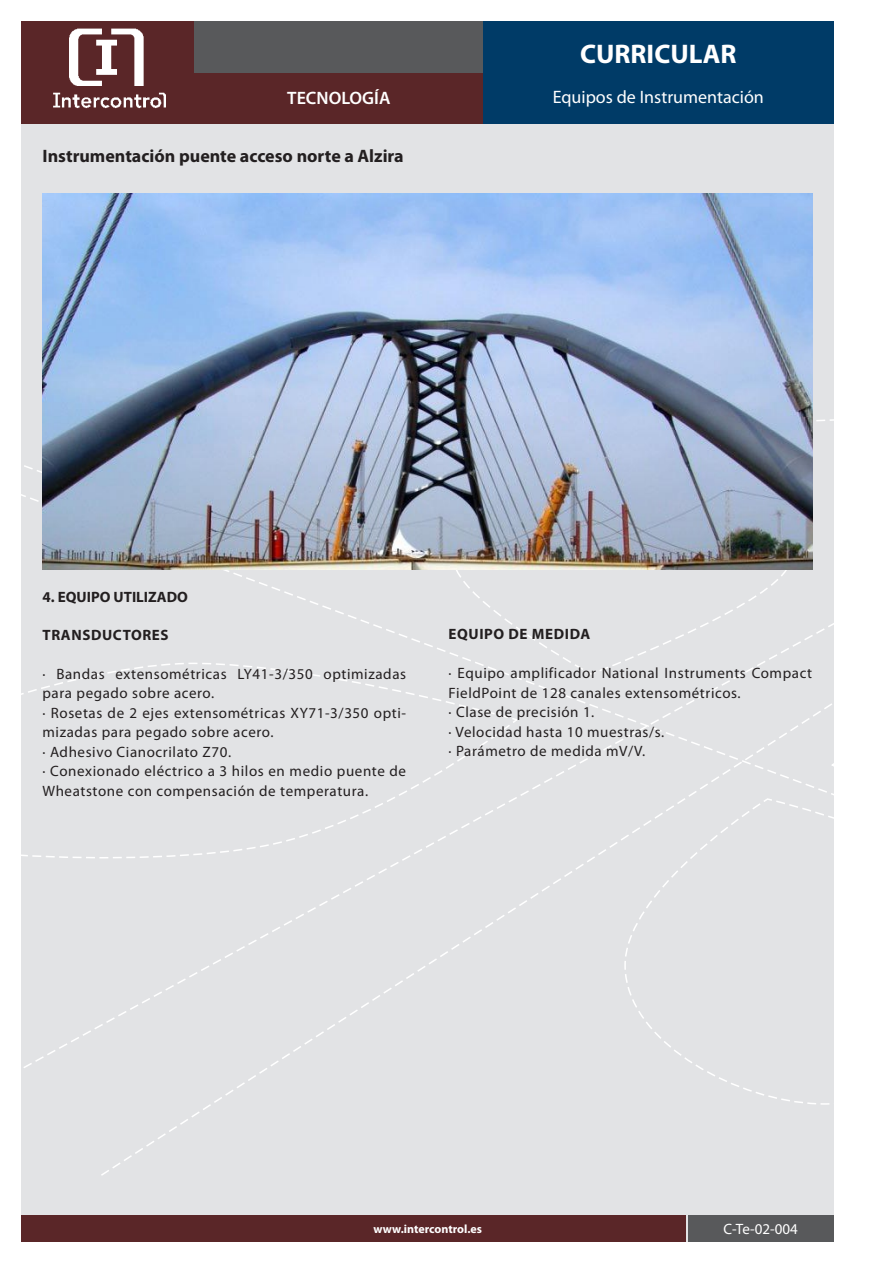
<style>
.page{position:relative;width:893px;height:1263px;background:#fff}
.page>*{position:absolute;margin:0;border:0;box-sizing:border-box;transform-origin:0 0}
.t1{font:700 27px "Myriad Pro";color:#fff}
.t2{font:700 18px "Myriad Pro";color:#231f20}
.t3{font:18px "Myriad Pro";color:#fff}
.t4{font:600 18px "Myriad Pro";color:#fff}
.t5{font:15px/19.5px "Myriad Pro";letter-spacing:.04em;color:#231f20}
.t6{font:700 15px "Myriad Pro";letter-spacing:.04em;color:#231f20}
.t7{font:700 15px "Myriad Pro";color:#231f20}
.t8{font:15px "Myriad Pro";color:#fff}
.t9{font:700 12px "Myriad Pro";color:#fff}
</style>
<div class="page">
<div style="left:21px;top:21px;width:812px;height:1221px;background:#e2e3e5"></div>
<svg style="left:587px;top:570px;width:202px;height:105px"></svg>
<svg style="left:21px;top:567px;width:566px;height:304px"></svg>
<svg style="left:21px;top:662px;width:497px;height:184px"></svg>
<svg style="left:624px;top:799px;width:210px;height:306px"></svg>
<svg style="left:772px;top:695px;width:62px;height:230px"></svg>
<div style="left:195px;top:72px;width:288px;height:51px;background:#5a2628"></div>
<div style="left:21px;top:21px;width:174px;height:102px;background:#5a2628"></div>
<div style="left:483px;top:21px;width:350px;height:102px;background:#003b67"></div>
<img style="left:70px;top:28px;width:74px;height:57px">
<img style="left:53px;top:85px;width:112px;height:24px">
<div style="left:195px;top:21px;width:288px;height:51px;background:#58595b"></div>
<div style="left:21px;top:1215px;width:665px;height:27px;background:#5a2628"></div>
<div style="left:688px;top:1215px;width:145px;height:27px;background:#58595b"></div>
<img style="left:43px;top:193px;width:769px;height:377px">
<p class="t4" style="left:287px;top:87px;width:105px">TECNOLOGÍA</p>
<p class="t2" style="left:43px;top:145px;width:363px">Instrumentación puente acceso norte a Alzira</p>
<p class="t1" style="left:580px;top:36px;width:158px">CURRICULAR</p>
<p class="t3" style="left:553px;top:86px;width:213px">Equipos de Instrumentación</p>
<p class="t7" style="left:43px;top:587px;width:147px">4. EQUIPO UTILIZADO</p>
<p class="t6" style="left:43px;top:625px;width:128px">TRANSDUCTORES</p>
<p class="t5" style="left:43px;top:664px;width:365px">· Bandas extensométricas LY41-3/350 optimizadas para pegado sobre acero.</p>
<p class="t5" style="left:43px;top:703px;width:365px">· Rosetas de 2 ejes extensométricas XY71-3/350 opti&shy;mizadas para pegado sobre acero.</p>
<p class="t5" style="left:43px;top:742px;width:190px">· Adhesivo Cianocrilato Z70.</p>
<p class="t5" style="left:43px;top:761px;width:365px">· Conexionado eléctrico a 3 hilos en medio puente de<br>Wheatstone con compensación de temperatura.</p>
<p class="t6" style="left:449px;top:624px;width:143px">EQUIPO DE MEDIDA</p>
<p class="t5" style="left:449px;top:663px;width:365px">· Equipo amplificador National Instruments Compact<br>FieldPoint de 128 canales extensométricos.</p>
<p class="t5" style="left:449px;top:702px;width:147px">· Clase de precisión 1.</p>
<p class="t5" style="left:449px;top:722px;width:217px">· Velocidad hasta 10 muestras/s.</p>
<p class="t5" style="left:449px;top:741px;width:198px">· Parámetro de medida mV/V.</p>
<p class="t9" style="left:373px;top:1221px;width:110px">www.intercontrol.es</p>
<p class="t8" style="left:723px;top:1219px;width:76px">C-Te-02-004</p>
</div>
